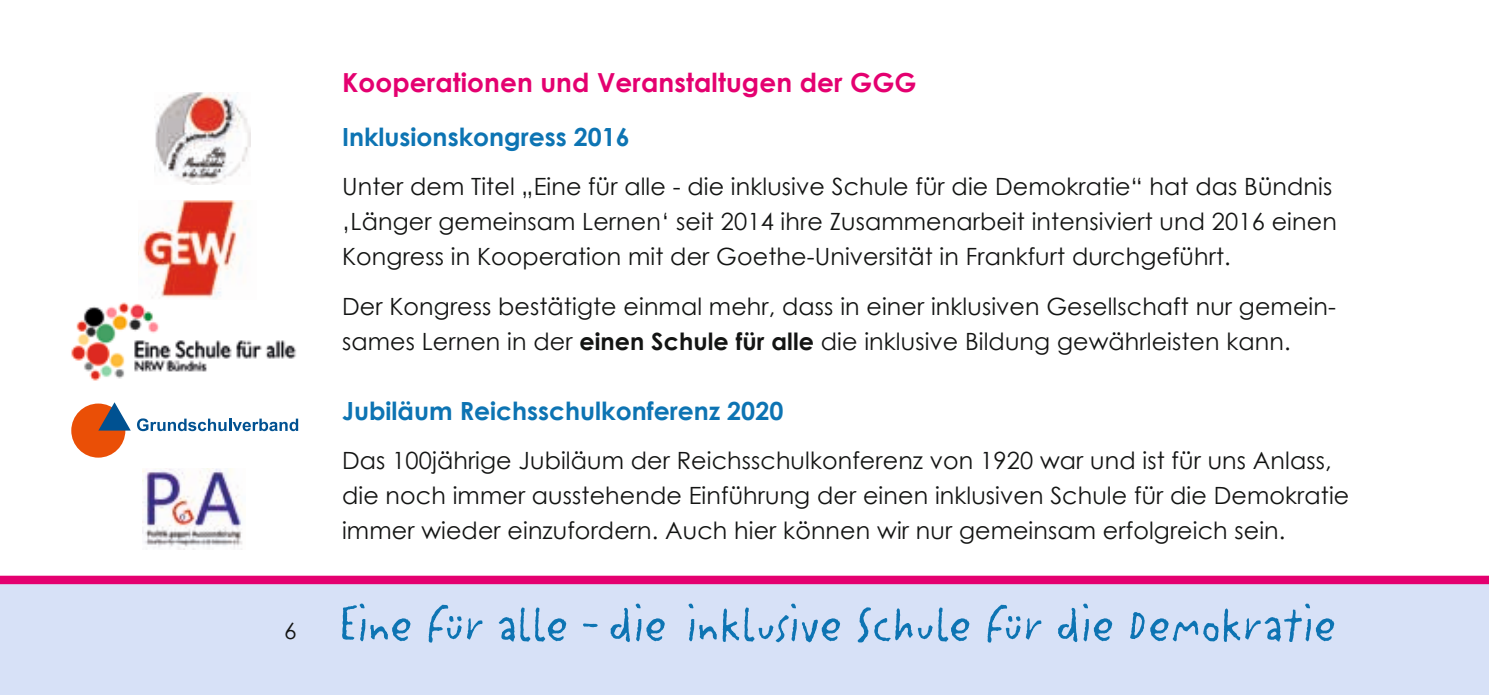
<style>
.page{position:relative;width:1489px;height:695px;background:#fff}
.page>*{position:absolute;margin:0;border:0;box-sizing:border-box;transform-origin:0 0}
.t1{font:700 26.25px "Century Gothic";letter-spacing:.005em;color:#e40070}
.t2{font:700 25px "Century Gothic";color:#0d74b3}
.t3{font:23.75px/35px "Century Gothic";letter-spacing:.005em;color:#131413}
.t4{font:22.5px "Century Gothic";color:#131413}
.s1{font-weight:700}
</style>
<div class="page">
<div style="left:0;top:579px;width:1488px;height:115px;background:#d7e1f7"></div>
<div style="left:0;top:575px;width:1488px;height:9px;background:#e40070"></div>
<img style="left:155px;top:92px;width:95px;height:92px">
<div style="left:71px;top:403px;width:54px;height:54px;background:#ea4f06;border-radius:50%"></div>
<svg style="left:98px;top:402px;width:33px;height:28px"></svg>
<svg style="left:137px;top:418px;width:161px;height:13px"></svg>
<img style="left:138px;top:200px;width:108px;height:99px">
<img style="left:142px;top:468px;width:100px;height:81px">
<img style="left:71px;top:302px;width:226px;height:79px">
<svg style="left:342px;top:603px;width:992px;height:39px"></svg>
<p class="t4" style="left:284px;top:615px;width:14px">6</p>
<p class="t1" style="left:342px;top:63px;width:576px">Kooperationen und Veranstaltugen der GGG</p>
<p class="t2" style="left:342px;top:118px;width:289px">Inklusionskongress 2016</p>
<p class="t3" style="left:342px;top:169px;width:996px">Unter dem Titel „Eine für alle - die inklusive Schule für die Demokratie“ hat das Bündnis ‚Länger gemeinsam Lernen‘ seit 2014 ihre Zusammenarbeit intensiviert und 2016 einen<br>Kongress in Kooperation mit der Goethe-Universität in Frankfurt durchgeführt.</p>
<p class="t3" style="left:342px;top:288px;width:995px">Der Kongress bestätigte einmal mehr, dass in einer inklusiven Gesellschaft nur gemein&shy;sames Lernen in der <span class="s1">einen Schule für alle</span> die inklusive Bildung gewährleisten kann.</p>
<p class="t2" style="left:342px;top:391px;width:442px">Jubiläum Reichsschulkonferenz 2020</p>
<p class="t3" style="left:342px;top:442px;width:1008px">Das 100jährige Jubiläum der Reichsschulkonferenz von 1920 war und ist für uns Anlass, die noch immer ausstehende Einführung der einen inklusiven Schule für die Demokratie immer wieder einzufordern. Auch hier können wir nur gemeinsam erfolgreich sein.</p>
</div>
